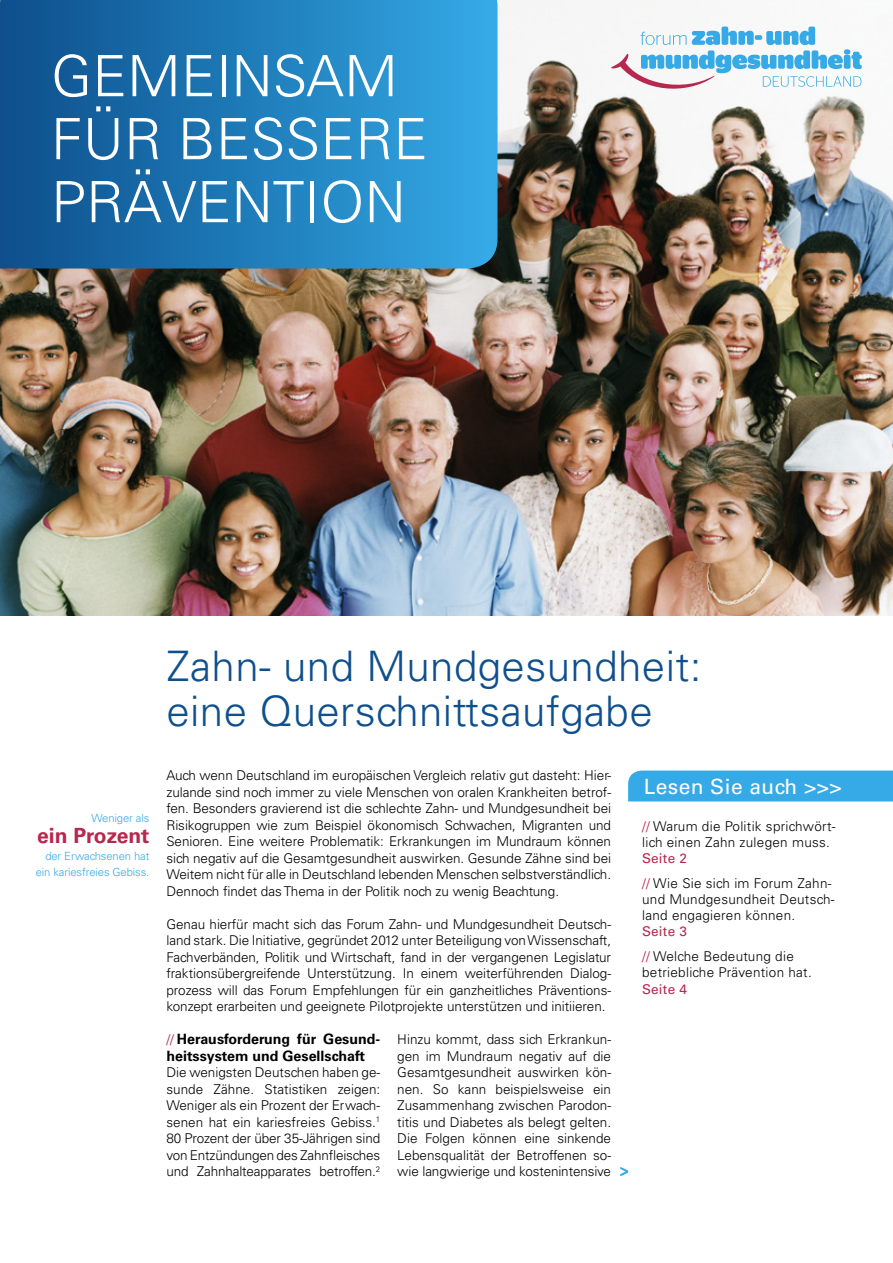
<style>
.page{position:relative;width:893px;height:1263px;background:#fff}
.page>*{position:absolute;margin:0;border:0;box-sizing:border-box;transform-origin:0 0}
.t1{font:300 57px/63px "Univers LT";color:#fff}
.t2{font:300 42px/45px "Univers LT";letter-spacing:.01em;color:#0f4f8d}
.t3{font:21px "Univers LT";letter-spacing:.02em;color:#fff}
.t4{font:700 21px "Univers LT";color:#b8274d}
.t5{font:700 14.25px/16.5px "Univers LT";color:#000}
.t6{font:300 13.5px/16.5px "Univers LT";letter-spacing:-.005em;color:#000;text-align:justify}
.t7{font:300 13.5px/16.2px "Univers LT";letter-spacing:.02em;color:#000}
.t8{font:13.5px "Univers LT";letter-spacing:.02em;color:#b8274d}
.t9{font:300 11.25px/16.5px "Univers LT";letter-spacing:-.01em;color:#36aae6;text-align:right}
.s1{font-weight:300;font-size:13.5px;color:#b8274d}
.s2{color:#b8274d}
.s3{font-weight:400;color:#b8274d}
</style>
<div class="page">
<div style="left:628px;top:770px;width:265px;height:31px;background:#36aae6"></div>
<svg style="left:620px;top:1167px;width:8px;height:9px"></svg>
<img style="left:0;top:0;width:893px;height:615px">
<svg style="left:0;top:0;width:497px;height:268px;background:#1f7bb8"></svg>
<svg style="left:610px;top:27px;width:252px;height:69px"></svg>
<h1 class="t1" style="left:51px;top:45px;width:163px">Gemeinsam für bessere<br>Prävention</h1>
<p class="t9" style="left:92px;top:810px;width:59px">Weniger als</p>
<h3 class="t4" style="left:37px;top:823px;width:114px">ein Prozent</h3>
<p class="t9" style="left:36px;top:847px;width:115px">der Erwachsenen hat ein kariesfreies Gebiss.</p>
<h2 class="t2" style="left:166px;top:644px;width:537px">Zahn- und Mundgesundheit: eine Querschnittsaufgabe</h2>
<p class="t6" style="left:166px;top:767px;width:446px">Auch wenn Deutschland im europäischen Vergleich relativ gut dasteht: Hier&shy;zulande sind noch immer zu viele Menschen von oralen Krankheiten betrof&shy;fen. Besonders gravierend ist die schlechte Zahn- und Mundgesundheit bei Risikogruppen wie zum Beispiel ökonomisch Schwachen, Migranten und Senioren. Eine weitere Problematik: Erkrankungen im Mundraum können sich negativ auf die Gesamtgesundheit auswirken. Gesunde Zähne sind bei Weitem nicht für alle in Deutschland lebenden Menschen selbstverständlich.<br>Dennoch findet das Thema in der Politik noch zu wenig Beachtung.</p>
<p class="t6" style="left:166px;top:915px;width:446px">Genau hierfür macht sich das Forum Zahn- und Mundgesundheit Deutsch&shy;land stark. Die Initiative, gegründet 2012 unter Beteiligung von Wissenschaft, Fachverbänden, Politik und Wirtschaft, fand in der vergangenen Legislatur fraktionsübergreifende Unterstützung. In einem weiterführenden Dialog&shy;prozess will das Forum Empfehlungen für ein ganzheitliches Präventions&shy;konzept erarbeiten und geeignete Pilotprojekte unterstützen und initiieren.</p>
<p class="t6" style="left:397px;top:1031px;width:215px">Hinzu kommt, dass sich Erkrankun&shy;gen im Mundraum negativ auf die Gesamtgesundheit auswirken kön&shy;nen. So kann beispielsweise ein Zusammenhang zwischen Parodon&shy;titis und Diabetes als belegt gelten.<br>Die Folgen können eine sinkende Lebensqualität der Betroffenen so&shy;wie langwierige und kostenintensive</p>
<p class="t5" style="left:166px;top:1031px;width:215px"><span class="s1">//</span> Herausforderung für Gesund&shy;heitssystem und Gesellschaft</p>
<p class="t6" style="left:166px;top:1064px;width:215px">Die wenigsten Deutschen haben ge&shy;sunde Zähne. Statistiken zeigen:<br>Weniger als ein Prozent der Erwach&shy;senen hat ein kariesfreies Gebiss.<sup>1<br></sup>80 Prozent der über 35-Jährigen sind von Entzündungen des Zahnfleisches und Zahnhalteapparates betroffen.<sup>2</sup></p>
<h3 class="t3" style="left:644px;top:774px;width:199px">Lesen Sie auch &gt;&gt;&gt;</h3>
<p class="t7" style="left:642px;top:818px;width:195px"><span class="s2">//</span> Warum die Politik sprichwört&shy;lich einen Zahn zulegen muss.</p>
<p class="t7" style="left:642px;top:846px;width:191px;line-height:24.8px"><span class="s3">Seite 2<br></span><span class="s2">//</span> Wie Sie sich im Forum Zahn-</p>
<p class="t7" style="left:642px;top:891px;width:194px">und Mundgesundheit Deutsch&shy;land engagieren können.</p>
<p class="t7" style="left:642px;top:919px;width:153px;line-height:24.8px"><span class="s3">Seite 3<br></span><span class="s2">//</span> Welche Bedeutung die</p>
<p class="t7" style="left:642px;top:964px;width:171px">betriebliche Prävention hat.</p>
<p class="t8" style="left:642px;top:981px;width:46px">Seite 4</p>
</div>
